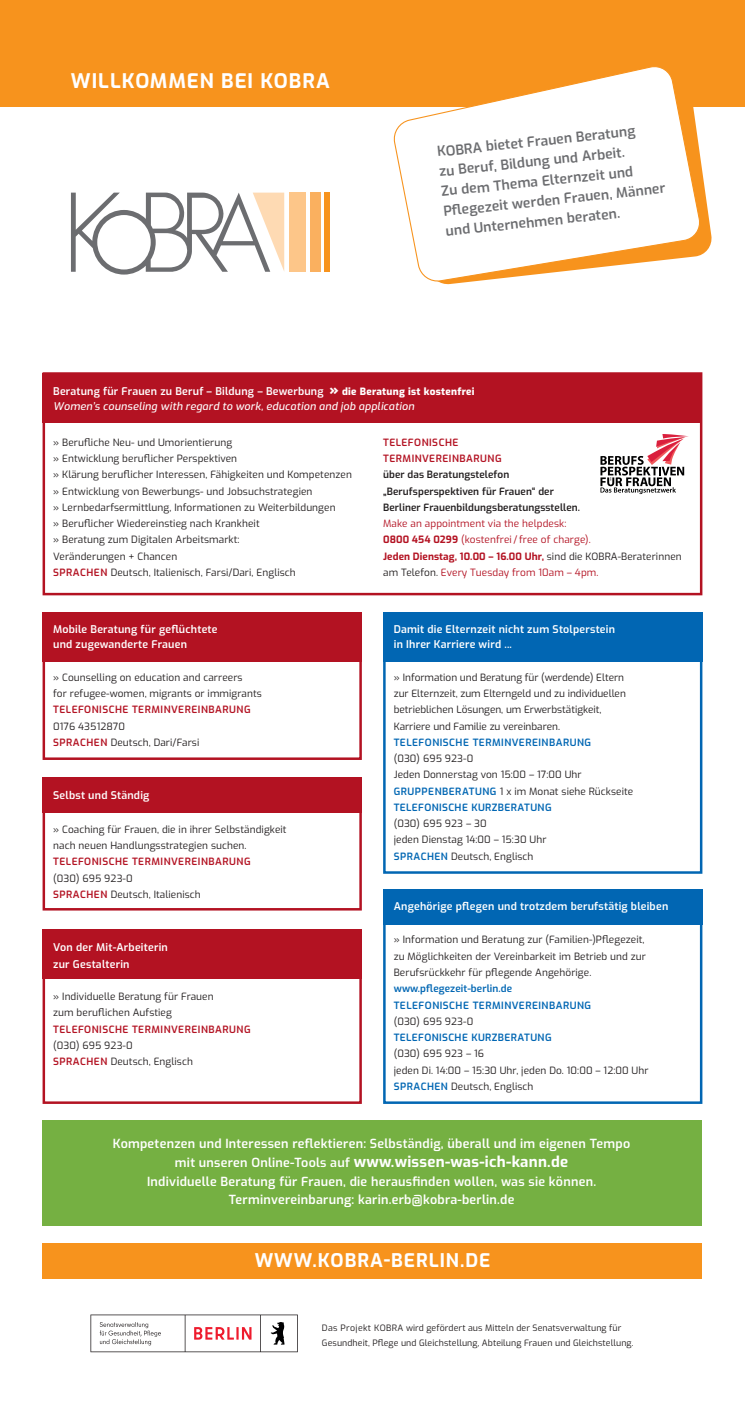
<style>
.page{position:relative;width:745px;height:1404px;background:#fff}
.page>*{position:absolute;margin:0;border:0;box-sizing:border-box;transform-origin:0 0}
.t1{font:700 20px "Exo";letter-spacing:.05em;color:#fff}
.t2{font:700 18.75px "Exo";letter-spacing:.05em;color:#fff}
.t3{font:700 15px "Exo";letter-spacing:.02em;color:#fff}
.t4{font:600 13.75px/20px "Exo";color:#6c6d70}
.t5{font:600 12.5px/18.8px "Exo";letter-spacing:.02em;color:#fff;text-align:center}
.t6{font:600 10.62px/15px "Exo";letter-spacing:.02em;color:#fff}
.t7{font:italic 500 10.62px/15px "Exo";letter-spacing:.02em;color:#fff}
.t8{font:10px/16.2px "Exo";letter-spacing:.01em;color:#231f20}
.t9{font:10px/16.2px "Exo";letter-spacing:.01em;color:#b31222}
.t10{font:600 10px/16.2px "Exo";letter-spacing:.05em;color:#b31222}
.t11{font:600 10px/16.2px "Exo";letter-spacing:.05em;color:#0166b3}
.t12{font:600 10px/16.2px "Exo";letter-spacing:.01em;color:#231f20}
.t13{font:8.75px/15px "Exo";letter-spacing:.01em;color:#231f20}
.s1{font-weight:600;font-style:normal}
.s2{font-weight:800;font-style:normal;font-size:15px}
.s3{font-weight:800;font-style:normal;font-size:10px}
.s4{font-weight:600;color:#b31222}
.s5{font-weight:700}
.s6{color:#231f20}
.s7{font-weight:600;color:#0166b3}
.s8{font-weight:600;font-size:12.5px}
</style>
<div class="page">
<div style="left:43px;top:1242px;width:659px;height:36px;background:#f7931d"></div>
<div style="left:310px;top:192px;width:10px;height:80px;background:#fab05f"></div>
<div style="left:324px;top:192px;width:5px;height:80px;background:#f7931d"></div>
<div style="left:289px;top:192px;width:17px;height:80px;background:#fdc689"></div>
<svg style="left:71px;top:193px;width:213px;height:81px"></svg>
<div style="left:0;top:0;width:744px;height:106px;background:#f7931d"></div>
<div style="left:43px;top:372px;width:659px;height:223px;border:2px solid #b31222"></div>
<div style="left:43px;top:612px;width:318px;height:148px;border:2px solid #b31222"></div>
<div style="left:43px;top:777px;width:318px;height:133px;border:2px solid #b31222"></div>
<div style="left:43px;top:935px;width:318px;height:168px;border:2px solid #b31222"></div>
<div style="left:383px;top:612px;width:319px;height:261px;border:2px solid #0166b3"></div>
<div style="left:383px;top:889px;width:319px;height:214px;border:2px solid #0166b3"></div>
<div style="left:43px;top:373px;width:659px;height:50px;background:#b31222"></div>
<div style="left:43px;top:612px;width:318px;height:49px;background:#b31222"></div>
<div style="left:43px;top:777px;width:318px;height:35px;background:#b31222"></div>
<div style="left:43px;top:929px;width:318px;height:49px;background:#b31222"></div>
<div style="left:383px;top:612px;width:319px;height:49px;background:#0166b3"></div>
<div style="left:383px;top:888px;width:319px;height:36px;background:#0166b3"></div>
<div style="left:43px;top:1120px;width:659px;height:105px;background:#75b042"></div>
<svg style="left:600px;top:434px;width:88px;height:60px"></svg>
<svg style="left:90px;top:1314px;width:207px;height:37px"></svg>
<svg style="left:447px;top:106px;width:265px;height:179px"></svg>
<svg style="left:391px;top:66px;width:311px;height:218px"></svg>
<h1 class="t1" style="left:71px;top:66px;width:260px">WILLKOMMEN BEI KOBRA</h1>
<h3 class="t4" style="left:436px;top:141px;width:224px;rotate:-6deg">KOBRA bietet Frauen Beratung<br>zu Beruf, Bildung und Arbeit.<br>Zu dem Thema Elternzeit und<br>Pfl egezeit werden Frauen, Männer und Unternehmen beraten.</h3>
<p class="t7" style="left:53px;top:383px;width:422px"><span class="s1">Beratung für Frauen zu Beruf – Bildung – Bewerbung</span> <span class="s2">»</span> <span class="s3">die Beratung ist kostenfrei<br></span>Women’s counseling with regard to work, education and job application</p>
<p class="t8" style="left:53px;top:433px;width:300px">» Berufliche Neu- und Umorientierung<br>» Entwicklung beruflicher Perspektiven<br>» Klärung beruflicher Interessen, Fähigkeiten und Kompetenzen » Entwicklung von Bewerbungs- und Jobsuchstrategien<br>» Lernbedarfsermittlung, Informationen zu Weiterbildungen<br>» Beruflicher Wiedereinstieg nach Krankheit<br>» Beratung zum Digitalen Arbeitsmarkt:<br>Veränderungen + Chancen<br><span class="s4">SPRACHEN</span> Deutsch, Italienisch, Farsi/Dari, Englisch</p>
<p class="t6" style="left:53px;top:621px;width:166px">Mobile Beratung für geflüchtete und zugewanderte Frauen</p>
<p class="t8" style="left:53px;top:668px;width:210px">» Counselling on education and carreers<br>for refugee-women, migrants or immigrants</p>
<p class="t10" style="left:53px;top:701px;width:199px">TELEFONISCHE TERMINVEREINBARUNG</p>
<p class="t8" style="left:53px;top:717px;width:147px">0176 43512870<br><span class="s4">SPRACHEN</span> Deutsch, Dari/Farsi</p>
<p class="t6" style="left:53px;top:786px;width:98px">Selbst und Ständig</p>
<p class="t8" style="left:53px;top:820px;width:235px">» Coaching für Frauen, die in ihrer Selbständigkeit nach neuen Handlungsstrategien suchen.</p>
<p class="t10" style="left:53px;top:853px;width:199px">TELEFONISCHE TERMINVEREINBARUNG</p>
<p class="t8" style="left:53px;top:869px;width:149px">(030) 695 923-0<br><span class="s4">SPRACHEN</span> Deutsch, Italienisch</p>
<p class="t6" style="left:53px;top:937px;width:116px;line-height:17.5px">Von der Mit-Arbeiterin zur Gestalterin</p>
<p class="t8" style="left:53px;top:987px;width:162px">» Individuelle Beratung für Frauen zum beruflichen Aufstieg</p>
<p class="t10" style="left:53px;top:1020px;width:199px">TELEFONISCHE TERMINVEREINBARUNG</p>
<p class="t8" style="left:53px;top:1036px;width:141px">(030) 695 923-0<br><span class="s4">SPRACHEN</span> Deutsch, Englisch</p>
<p class="t10" style="left:383px;top:433px;width:120px">TELEFONISCHE<br>TERMINVEREINBARUNG</p>
<p class="t12" style="left:383px;top:466px;width:198px">über das Beratungstelefon „Berufsperspektiven für Frauen“ der<br>Berliner Frauenbildungsberatungsstellen.</p>
<p class="t9" style="left:383px;top:515px;width:300px">Make an appointment via the helpdesk:<br><span class="s5">0800 454 0299</span> (kostenfrei / free of charge).<br><span class="s5">Jeden Dienstag, 10.00 – 16.00 Uhr,</span> <span class="s6">sind die KOBRA-Beraterinnen am Telefon.</span> Every Tuesday from 10am – 4pm.</p>
<p class="t6" style="left:393px;top:621px;width:223px">Damit die Elternzeit nicht zum Stolperstein in Ihrer Karriere wird ...</p>
<p class="t8" style="left:393px;top:668px;width:233px">» Information und Beratung für (werdende) Eltern zur Elternzeit, zum Elterngeld und zu individuellen betrieblichen Lösungen, um Erwerbstätigkeit, Karriere und Familie zu vereinbaren.</p>
<p class="t11" style="left:393px;top:733px;width:199px">TELEFONISCHE TERMINVEREINBARUNG</p>
<p class="t8" style="left:393px;top:750px;width:241px">(030) 695 923-0<br>Jeden Donnerstag von 15:00 – 17:00 Uhr<br><span class="s7">GRUPPENBERATUNG</span> 1 x im Monat siehe Rückseite<br><span class="s7">TELEFONISCHE KURZBERATUNG</span></p>
<p class="t8" style="left:393px;top:815px;width:154px">(030) 695 923 – 30<br>jeden Dienstag 14:00 – 15:30 Uhr<br><span class="s7">SPRACHEN</span> Deutsch, Englisch</p>
<p class="t6" style="left:393px;top:898px;width:276px">Angehörige pflegen und trotzdem berufstätig bleiben</p>
<p class="t8" style="left:393px;top:931px;width:253px">» Information und Beratung zur (Familien-)Pflegezeit, zu Möglichkeiten der Vereinbarkeit im Betrieb und zur<br>Berufsrückkehr für pflegende Angehörige.</p>
<p class="t11" style="left:393px;top:979px;width:199px">www.pflegezeit-berlin.de<br>TELEFONISCHE TERMINVEREINBARUNG</p>
<p class="t8" style="left:393px;top:1012px;width:81px">(030) 695 923-0</p>
<p class="t11" style="left:393px;top:1028px;width:159px">TELEFONISCHE KURZBERATUNG</p>
<p class="t8" style="left:393px;top:1044px;width:256px">(030) 695 923 – 16<br>jeden Di. 14:00 – 15:30 Uhr, jeden Do. 10:00 – 12:00 Uhr<br><span class="s7">SPRACHEN</span> Deutsch, Englisch</p>
<p class="t5" style="left:113px;top:1133px;width:518px">Kompetenzen und Interessen reflektieren: Selbständig, überall und im eigenen Tempo</p>
<h3 class="t3" style="left:175px;top:1150px;width:394px"><span class="s8">mit unseren Online-Tools auf</span> www.wissen-was-ich-kann.de</h3>
<p class="t5" style="left:147px;top:1170px;width:450px">Individuelle Beratung für Frauen, die herausfinden wollen, was sie können.<br>Terminvereinbarung: karin.erb@kobra-berlin.de</p>
<h2 class="t2" style="left:254px;top:1246px;width:237px">WWW.KOBRA-BERLIN.DE</h2>
<p class="t13" style="left:322px;top:1319px;width:313px">Das Projekt KOBRA wird gefördert aus Mitteln der Senatsverwaltung für<br>Gesundheit, Pflege und Gleichstellung, Abteilung Frauen und Gleichstellung.</p>
</div>
